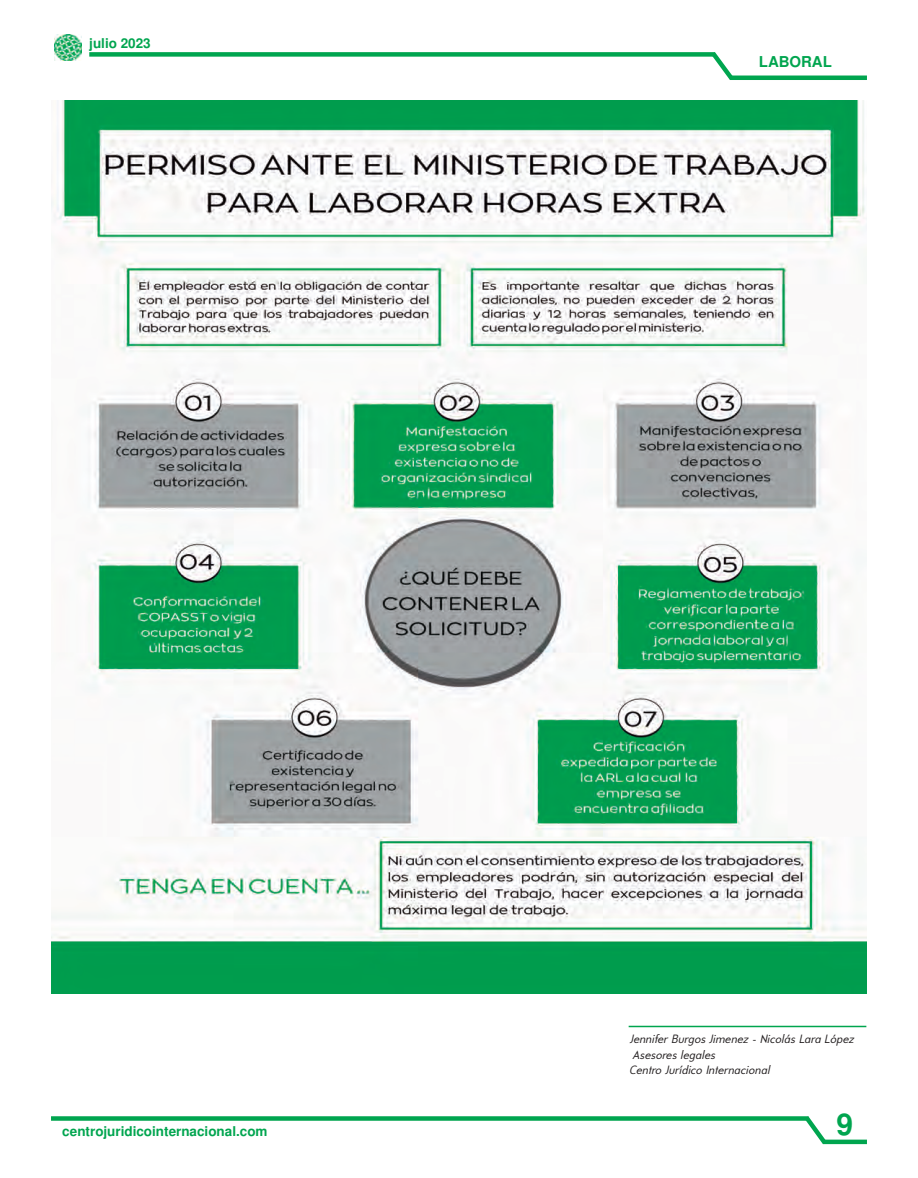
<style>
.page{position:relative;width:918px;height:1178px;background:#fff}
.page>*{position:absolute;margin:0;border:0;box-sizing:border-box;transform-origin:0 0}
.t1{font:700 30px "Nimbus San L";color:#00a54f}
.t2{font:700 15px "Nimbus San L";color:#00a54f}
.t3{font:700 13.5px "Nimbus San L";color:#00a54f}
.t4{font:italic 12px/14.4px "Universalis ADF Std";color:#231f20}
</style>
<div class="page">
<div style="left:89px;top:52px;width:626px;height:5px;background:#00a54f"></div>
<svg style="left:707px;top:52px;width:25px;height:28px"></svg>
<div style="left:730px;top:75px;width:137px;height:5px;background:#00a54f"></div>
<div style="left:51px;top:1116px;width:757px;height:5px;background:#00a54f"></div>
<svg style="left:800px;top:1116px;width:31px;height:29px"></svg>
<div style="left:823px;top:1139px;width:44px;height:5px;background:#00a54f"></div>
<img style="left:55px;top:35px;width:26px;height:25px">
<hr style="left:629px;top:1026px;width:237px;height:1px;background:#00a54f">
<img style="left:51px;top:100px;width:816px;height:893px">
<p class="t3" style="left:89px;top:33px;width:63px">julio 2023</p>
<p class="t2" style="left:759px;top:51px;width:75px">LABORAL</p>
<p class="t3" style="left:62px;top:1121px;width:207px">centrojuridicointernacional.com</p>
<p class="t4" style="left:630px;top:1031px;width:226px">Jennifer Burgos Jimenez - Nicolás Lara López</p>
<p class="t4" style="left:629px;top:1048px;width:142px">Asesores legales<br>Centro Jurídico Internacional</p>
<h1 class="t1" style="left:836px;top:1103px;width:18px">9</h1>
</div>
